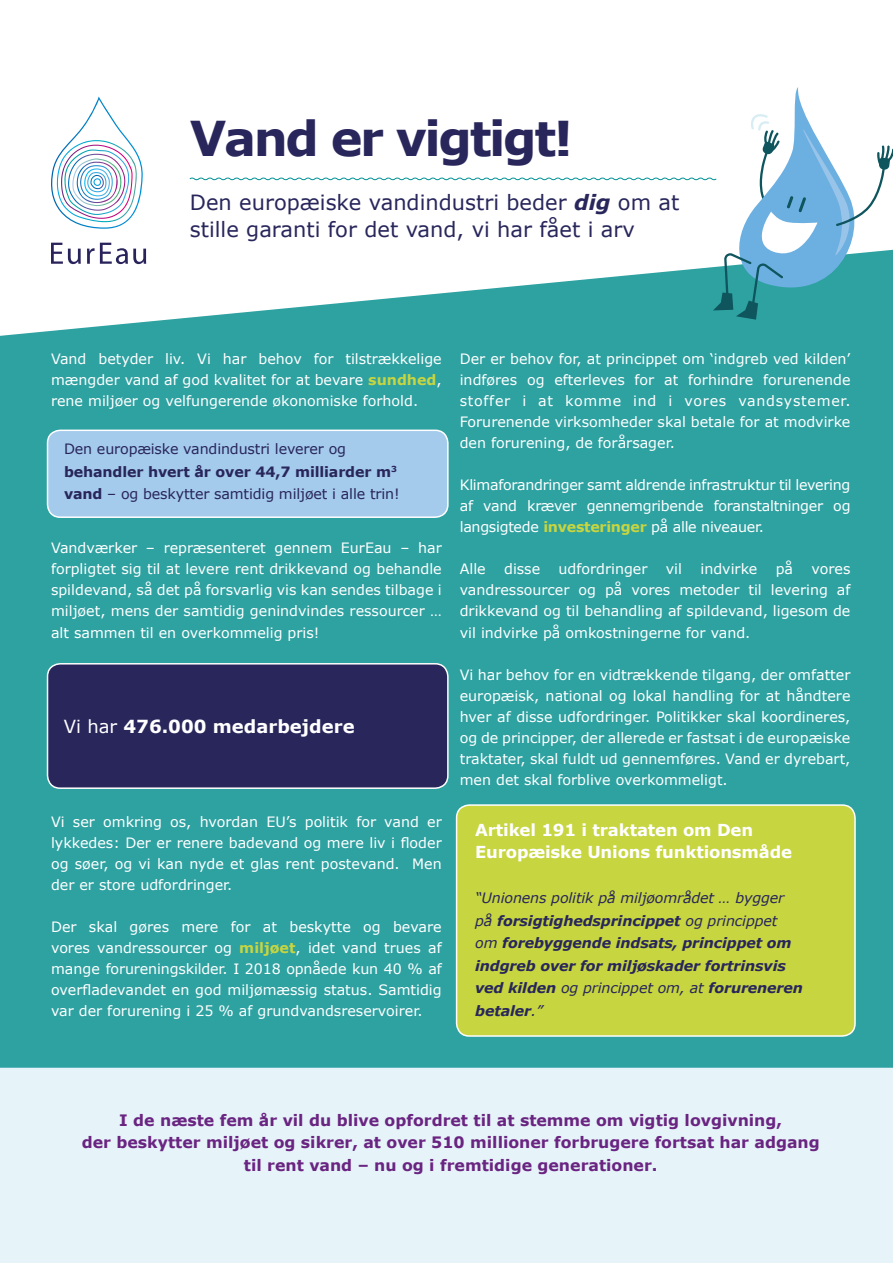
<style>
.page{position:relative;width:893px;height:1263px;background:#fff}
.page>*{position:absolute;margin:0;border:0;box-sizing:border-box;transform-origin:0 0}
.t1{font:700 48px "Verdana";letter-spacing:-.05em;color:#28265b}
.t2{font:21px "Verdana";color:#28265b}
.t3{font:700 18px "Verdana";color:#fff}
.t4{font:700 16.5px/22.5px "Verdana";letter-spacing:-.01em;color:#fff}
.t5{font:700 15.75px/22.5px "Verdana";color:#6a2481;text-align:center}
.t6{font:14.25px/21px "Verdana";color:#fff;text-align:justify}
.t7{font:italic 700 14.25px/22.5px "Verdana";letter-spacing:-.01em;color:#28265b}
.t8{font:14.25px/22.5px "Verdana";letter-spacing:-.01em;color:#28265b}
.s1{font-weight:700;font-style:italic}
.s2{font-weight:700;color:#c6d540}
.s3{font-weight:700}
.s4{font-weight:400}
</style>
<div class="page">
<div style="left:0;top:434px;width:893px;height:829px;background:#e6f4f9"></div>
<div style="left:0;top:250px;width:893px;height:818px;background:#2ea1a1"></div>
<img style="left:51px;top:97px;width:92px;height:132px">
<svg style="left:51px;top:243px;width:30px;height:21px"></svg>
<svg style="left:87px;top:243px;width:59px;height:21px"></svg>
<svg style="left:189px;top:87px;width:704px;height:233px"></svg>
<div style="left:48px;top:430px;width:400px;height:87px;background:#a4caec;border-radius:13px"></div>
<div style="left:47px;top:430px;width:402px;height:88px;border:2px solid #fff;border-radius:13px"></div>
<div style="left:48px;top:664px;width:400px;height:124px;background:#28265b;border-radius:13px"></div>
<div style="left:47px;top:663px;width:402px;height:126px;border:2px solid #fff;border-radius:13px"></div>
<div style="left:457px;top:805px;width:398px;height:231px;background:#c6d540;border-radius:13px"></div>
<div style="left:456px;top:804px;width:400px;height:233px;border:2px solid #fff;border-radius:13px"></div>
<p class="t1" style="left:190px;top:104px;width:385px">Vand er vigtigt!</p>
<p class="t2" style="left:190px;top:188px;width:491px">Den europæiske vandindustri beder <span class="s1">dig</span> om at</p>
<p class="t2" style="left:190px;top:215px;width:446px">stille garanti for det vand, vi har fået i arv</p>
<p class="t6" style="left:51px;top:349px;width:392px">Vand betyder liv. Vi har behov for tilstrækkelige mængder vand af god kvalitet for at bevare <span class="s2">sundhed</span>, rene miljøer og velfungerende økonomiske forhold.</p>
<p class="t8" style="left:64px;top:438px;width:337px">Den europæiske vandindustri leverer og <span class="s3">behandler hvert år over 44,7 milliarder m</span><sup>3 </sup><span class="s3">vand</span> – og beskytter samtidig miljøet i alle trin!</p>
<p class="t6" style="left:51px;top:538px;width:392px">Vandværker – repræsenteret gennem EurEau – har forpligtet sig til at levere rent drikkevand og behandle spildevand, så det på forsvarlig vis kan sendes tilbage i miljøet, mens der samtidig genindvindes ressourcer … alt sammen til en overkommelig pris!</p>
<p class="t3" style="left:64px;top:713px;width:292px"><span class="s4">Vi har</span> 476.000 medarbejdere</p>
<p class="t6" style="left:51px;top:811px;width:392px">Vi ser omkring os, hvordan EU’s politik for vand er lykkedes: Der er renere badevand og mere liv i floder og søer, og vi kan nyde et glas rent postevand. Men der er store udfordringer.</p>
<p class="t6" style="left:51px;top:916px;width:392px">Der skal gøres mere for at beskytte og bevare vores vandressourcer og <span class="s2">miljøet</span>, idet vand trues af mange forureningskilder. I 2018 opnåede kun 40 % af overfladevandet en god miljømæssig status. Samtidig var der forurening i 25 % af grundvandsreservoirer.</p>
<p class="t6" style="left:460px;top:349px;width:392px">Der er behov for, at princippet om ‘indgreb ved kilden’ indføres og efterleves for at forhindre forurenende stoffer i at komme ind i vores vandsystemer.<br>Forurenende virksomheder skal betale for at modvirke den forurening, de forårsager.</p>
<p class="t6" style="left:460px;top:475px;width:392px">Klimaforandringer samt aldrende infrastruktur til levering af vand kræver gennemgribende foranstaltninger og langsigtede <span class="s2">investeringer</span> på alle niveauer.</p>
<p class="t6" style="left:460px;top:559px;width:28px">Alle</p>
<p class="t6" style="left:504px;top:559px;width:38px">disse</p>
<p class="t6" style="left:559px;top:559px;width:90px">udfordringer</p>
<p class="t6" style="left:666px;top:559px;width:18px">vil</p>
<p class="t6" style="left:700px;top:559px;width:59px">indvirke</p>
<p class="t6" style="left:776px;top:559px;width:19px">på</p>
<p class="t6" style="left:460px;top:559px;width:392px;text-indent:352px">vores vandressourcer og på vores metoder til levering af drikkevand og til behandling af spildevand, ligesom de vil indvirke på omkostningerne for vand.</p>
<p class="t6" style="left:460px;top:664px;width:392px">Vi har behov for en vidtrækkende tilgang, der omfatter europæisk, national og lokal handling for at håndtere hver af disse udfordringer. Politikker skal koordineres, og de principper, der allerede er fastsat i de europæiske traktater, skal fuldt ud gennemføres. Vand er dyrebart, men det skal forblive overkommeligt.</p>
<p class="t4" style="left:475px;top:818px;width:318px">Artikel 191 i traktaten om Den<br>Europæiske Unions funktionsmåde</p>
<p class="t7" style="left:475px;top:887px;width:329px"><span class="s4">“Unionens politik på miljøområdet … bygger på</span> forsigtighedsprincippet <span class="s4">og princippet om</span> forebyggende indsats, princippet om indgreb over for miljøskader fortrinsvis ved kilden <span class="s4">og princippet om, at</span> forureneren betaler<span class="s4">.”</span></p>
<p class="t5" style="left:82px;top:1108px;width:740px">I de næste fem år vil du blive opfordret til at stemme om vigtig lovgivning,<br>der beskytter miljøet og sikrer, at over 510 millioner forbrugere fortsat har adgang til rent vand – nu og i fremtidige generationer.</p>
</div>
